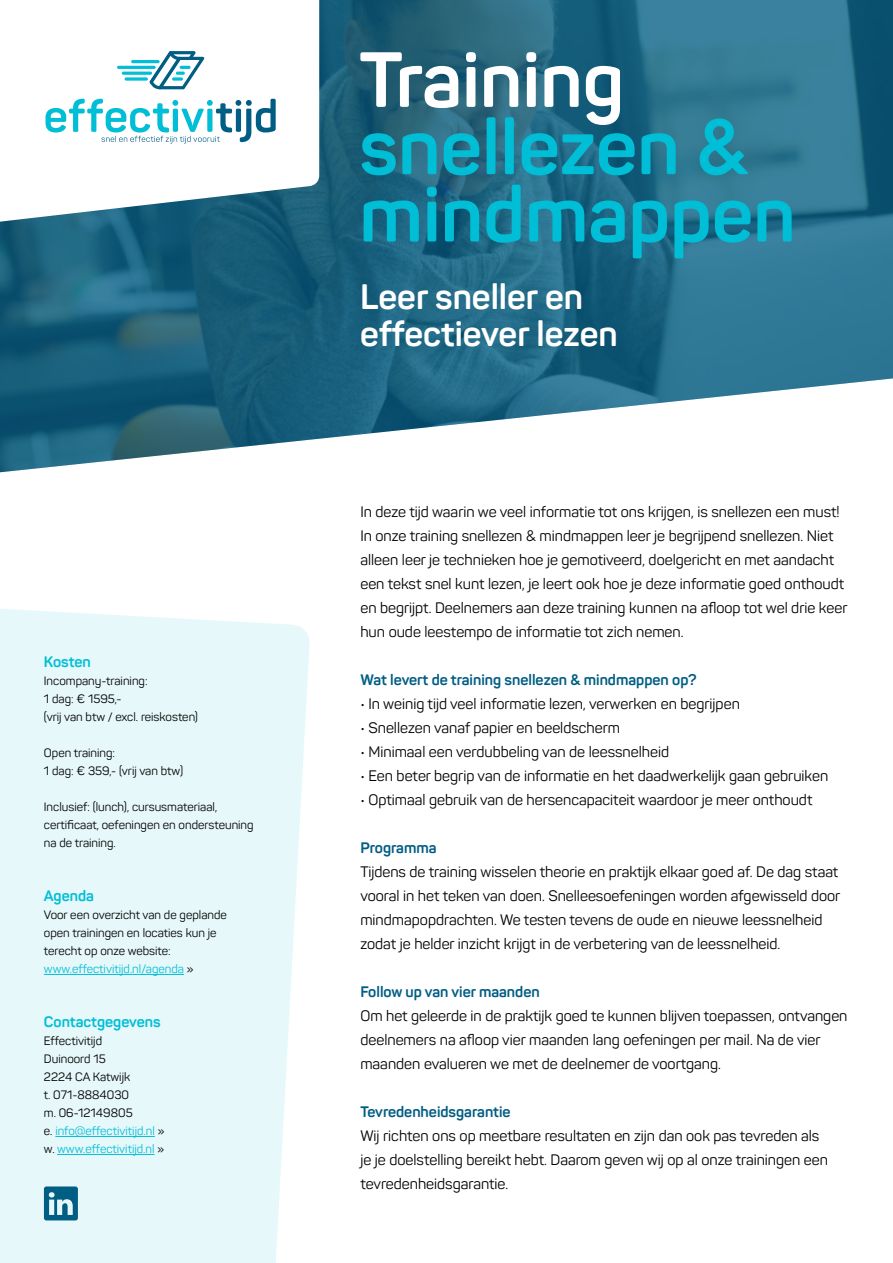
<style>
.page{position:relative;width:893px;height:1263px;background:#fff}
.page>*{position:absolute;margin:0;border:0;box-sizing:border-box;transform-origin:0 0}
.t1{font:700 76.95px/67.3px "Panton";color:#00bed6}
.t2{font:700 76.95px "Panton";color:#fff}
.t3{font:700 34.8px/38px "Panton";color:#fff}
.t4{font:15px/24px "Panton";color:#000}
.t5{font:700 15px "Panton";color:#005d83}
.t6{font:700 15px "Panton";color:#00bed6}
.t7{font:12px/18px "Panton";color:#000}
.s1{color:#00bed6}
</style>
<div class="page">
<img style="left:0;top:0;width:893px;height:472px">
<div style="left:0;top:609px;width:310px;height:654px;background:#e6f8fa"></div>
<svg style="left:0;top:0;width:319px;height:230px"></svg>
<svg style="left:46px;top:99px;width:230px;height:45px"></svg>
<hr style="left:117px;top:66px;width:39px;height:3px;background:#00bed6;border-radius:2px">
<hr style="left:122px;top:72px;width:30px;height:3px;background:#00bed6;border-radius:2px">
<svg style="left:125px;top:77px;width:23px;height:4px"></svg>
<hr style="left:131px;top:60px;width:29px;height:3px;background:#00bed6;border-radius:2px">
<svg style="left:150px;top:51px;width:54px;height:38px"></svg>
<svg style="left:172px;top:77px;width:11px;height:4px"></svg>
<hr style="left:44px;top:974px;width:140px;height:1px;background:#00bed6">
<hr style="left:55px;top:1136px;width:100px;height:1px;background:#00bed6">
<hr style="left:57px;top:1154px;width:98px;height:1px;background:#00bed6">
<svg style="left:44px;top:1186px;width:34px;height:34px"></svg>
<p class="t6" style="left:44px;top:652px;width:48px">Kosten</p>
<p class="t7" style="left:44px;top:672px;width:156px">Incompany-training:<br>1 dag: € 1595,-<br>(vrij van btw / excl. reiskosten)</p>
<p class="t7" style="left:44px;top:744px;width:141px">Open training:<br>1 dag: € 359,- (vrij van btw)</p>
<p class="t7" style="left:44px;top:798px;width:211px">Inclusief: (lunch), cursusmateriaal, certificaat, oefeningen en ondersteuning na de training.</p>
<p class="t6" style="left:44px;top:886px;width:52px">Agenda</p>
<p class="t7" style="left:44px;top:906px;width:184px">Voor een overzicht van de geplande open trainingen en locaties kun je terecht op onze website: <span class="s1">www.effectivitijd.nl/agenda</span> »</p>
<p class="t6" style="left:44px;top:1012px;width:118px">Contactgegevens</p>
<p class="t7" style="left:44px;top:1032px;width:122px">Effectivitijd<br>Duinoord 15<br>2224 CA Katwijk<br>t. 071-8884030<br>m. 06-12149805<br>e. <span class="s1">info@effectivitijd.nl</span> » w. <span class="s1">www.effectivitijd.nl</span> »</p>
<h1 class="t2" style="left:359px;top:32px;width:266px">Training</h1>
<h1 class="t1" style="left:359px;top:113px;width:438px">snellezen &amp; mindmappen</h1>
<h2 class="t3" style="left:360px;top:277px;width:259px">Leer sneller en effectiever lezen</h2>
<p class="t4" style="left:360px;top:500px;width:489px">In deze tijd waarin we veel informatie tot ons krijgen, is snellezen een must!<br>In onze training snellezen &amp; mindmappen leer je begrijpend snellezen. Niet alleen leer je technieken hoe je gemotiveerd, doelgericht en met aandacht een tekst snel kunt lezen, je leert ook hoe je deze informatie goed onthoudt en begrijpt. Deelnemers aan deze training kunnen na afloop tot wel drie keer hun oude leestempo de informatie tot zich nemen.</p>
<p class="t5" style="left:360px;top:670px;width:338px">Wat levert de training snellezen &amp; mindmappen op?</p>
<p class="t4" style="left:360px;top:692px;width:381px">• In weinig tijd veel informatie lezen, verwerken en begrijpen</p>
<p class="t4" style="left:360px;top:716px;width:261px">• Snellezen vanaf papier en beeldscherm</p>
<p class="t4" style="left:360px;top:740px;width:310px">• Minimaal een verdubbeling van de leessnelheid</p>
<p class="t4" style="left:360px;top:764px;width:469px">• Een beter begrip van de informatie en het daadwerkelijk gaan gebruiken</p>
<p class="t4" style="left:360px;top:788px;width:453px">• Optimaal gebruik van de hersencapaciteit waardoor je meer onthoudt</p>
<p class="t5" style="left:360px;top:838px;width:78px">Programma</p>
<p class="t4" style="left:360px;top:860px;width:481px">Tijdens de training wisselen theorie en praktijk elkaar goed af. De dag staat vooral in het teken van doen. Snelleesoefeningen worden afgewisseld door mindmapopdrachten. We testen tevens de oude en nieuwe leessnelheid zodat je helder inzicht krijgt in de verbetering van de leessnelheid.</p>
<p class="t5" style="left:360px;top:982px;width:181px">Follow up van vier maanden</p>
<p class="t4" style="left:360px;top:1004px;width:489px">Om het geleerde in de praktijk goed te kunnen blijven toepassen, ontvangen deelnemers na afloop vier maanden lang oefeningen per mail. Na de vier maanden evalueren we met de deelnemer de voortgang.</p>
<p class="t5" style="left:360px;top:1102px;width:152px">Tevredenheidsgarantie</p>
<p class="t4" style="left:360px;top:1124px;width:469px">Wij richten ons op meetbare resultaten en zijn dan ook pas tevreden als je je doelstelling bereikt hebt. Daarom geven wij op al onze trainingen een tevredenheidsgarantie.</p>
</div>
